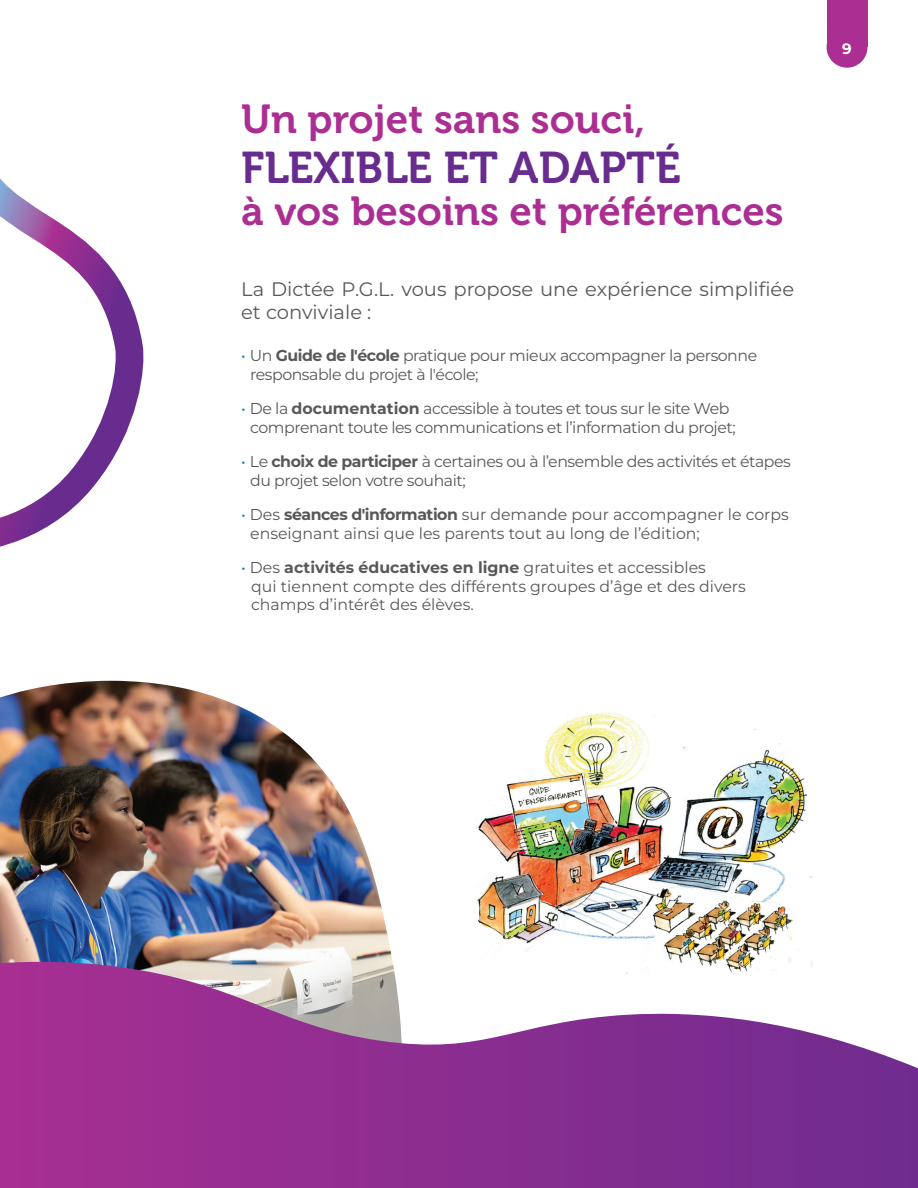
<style>
.page{position:relative;width:918px;height:1188px;background:#fff}
.page>*{position:absolute;margin:0;border:0;box-sizing:border-box;transform-origin:0 0}
.t1{font:44.25px "Museo 700";color:#672c8e}
.t2{font:40.35px "Museo 700";color:#ab2e92}
.t3{font:19.5px/23.4px "Montserrat";color:#57585a}
.t4{font:15.75px/18.9px "Montserrat";letter-spacing:-.03em;color:#57585a}
.t5{font:15.75px/18.9px "Montserrat";color:#57585a}
.t6{font:700 15px "Montserrat";color:#fff}
.s1{color:#007ec5}
.s2{font-weight:700}
</style>
<div class="page">
<img style="left:476px;top:712px;width:337px;height:250px">
<img style="left:0;top:681px;width:393px;height:281px">
<div style="left:827px;top:27px;width:40px;height:41px;background:#ab2e92;border-radius:50%"></div>
<div style="left:827px;top:0;width:40px;height:47px;background:#ab2e92"></div>
<svg style="left:0;top:962px;width:918px;height:226px"></svg>
<svg style="left:0;top:178px;width:144px;height:369px"></svg>
<h2 class="t2" style="left:241px;top:96px;width:405px">Un projet sans souci,</h2>
<h1 class="t1" style="left:241px;top:143px;width:441px">FLEXIBLE ET ADAPTÉ</h1>
<h2 class="t2" style="left:241px;top:189px;width:544px">à vos besoins et préférences</h2>
<p class="t3" style="left:241px;top:276px;width:554px">La Dictée P.G.L. vous propose une expérience simplifiée et conviviale :</p>
<p class="t4" style="left:250px;top:346px;width:509px;text-indent:-9px"><span class="s1">•</span> Un <span class="s2">Guide de l'école</span> pratique pour mieux accompagner la personne responsable du projet à l'école;</p>
<p class="t4" style="left:241px;top:399px;width:496px;text-align:center"><span class="s1">•</span> De la <span class="s2">documentation</span> accessible à toutes et tous sur le site Web comprenant toute les communications et l’information du projet;</p>
<p class="t4" style="left:250px;top:451px;width:542px;text-indent:-9px"><span class="s1">•</span> Le <span class="s2">choix de participer</span> à certaines ou à l’ensemble des activités et étapes du projet selon votre souhait;</p>
<p class="t5" style="left:250px;top:504px;width:540px;text-indent:-9px"><span class="s1">•</span> Des <span class="s2">séances d'information</span> sur demande pour accompagner le corps enseignant ainsi que les parents tout au long de l’édition;</p>
<p class="t5" style="left:251px;top:557px;width:496px;text-indent:-10px"><span class="s1">•</span> Des <span class="s2">activités éducatives en ligne</span> gratuites et accessibles<br>qui tiennent compte des différents groupes d’âge et des divers champs d’intérêt des élèves.</p>
<p class="t6" style="left:837px;top:38px;width:21px">0 99</p>
</div>
